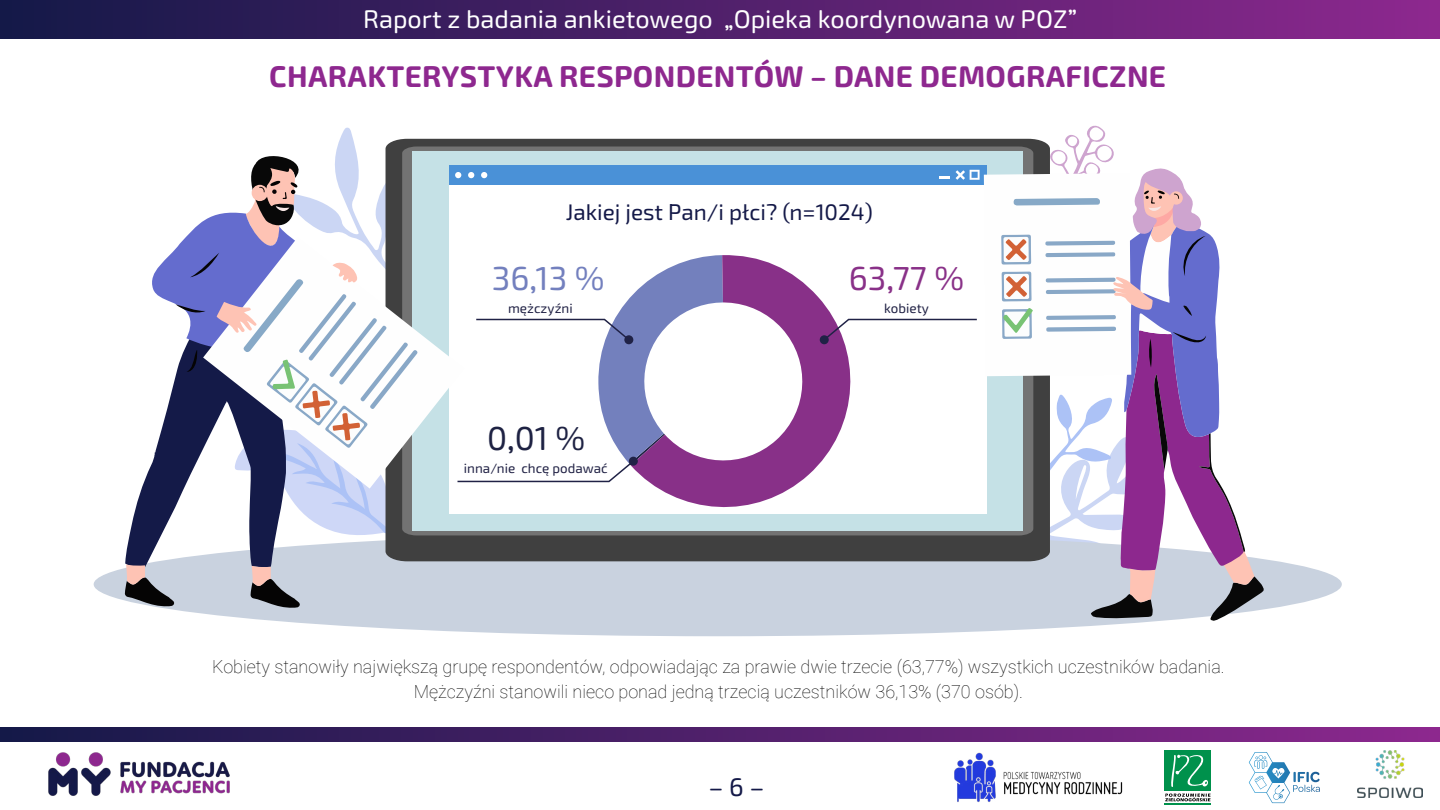
<style>
.page{position:relative;width:1440px;height:810px;background:#fff}
.page>*{position:absolute;margin:0;border:0;box-sizing:border-box;transform-origin:0 0}
.t1{font:33.3px "Exo Soft";color:#7380be}
.t2{font:33.3px "Exo Soft";color:#893188}
.t3{font:33.3px "Exo Soft";color:#1e2243}
.t4{font:700 29.92px "Exo Soft";letter-spacing:.01em;color:#8e288f}
.t5{font:25.5px "Exo Soft";color:#fff}
.t6{font:25.5px "Exo Soft";color:#141948}
.t7{font:22.5px "Exo 2";color:#141948}
.t8{font:100 18px/25.5px "Roboto";color:#000;text-align:center}
.t9{font:13.5px "Exo Soft";color:#212245}
</style>
<div class="page">
<img style="left:954px;top:752px;width:169px;height:50px">
<hr style="left:1165px;top:803px;width:46px;height:2px;background:#00914c">
<svg style="left:1165px;top:794px;width:46px;height:7px"></svg>
<div style="left:1165px;top:751px;width:46px;height:40px;background:#00914c"></div>
<svg style="left:1171px;top:754px;width:37px;height:33px"></svg>
<svg style="left:1254px;top:772px;width:66px;height:28px"></svg>
<img style="left:1358px;top:751px;width:64px;height:46px">
<svg style="left:0;top:728px;width:1440px;height:13px;background:#52206c"></svg>
<div style="left:0;top:0;width:1440px;height:39px;background:linear-gradient(to right,#141948,#8d288e)"></div>
<img style="left:26px;top:738px;width:226px;height:58px">
<div style="left:94px;top:532px;width:1248px;height:104px;background:#c9d2df;border-radius:50%"></div>
<svg style="left:439px;top:139px;width:383px;height:422px;background:#505151"></svg>
<div style="left:413px;top:152px;width:610px;height:378px;background:#c5e1e6"></div>
<div style="left:449px;top:168px;width:538px;height:346px;background:#fff"></div>
<div style="left:449px;top:165px;width:538px;height:20px;background:#4a91d7"></div>
<svg style="left:481px;top:172px;width:6px;height:6px"></svg>
<svg style="left:468px;top:172px;width:6px;height:6px"></svg>
<svg style="left:455px;top:172px;width:6px;height:6px"></svg>
<svg style="left:439px;top:349px;width:10px;height:51px"></svg>
<svg style="left:125px;top:128px;width:314px;height:480px"></svg>
<svg style="left:650px;top:289px;width:172px;height:219px;fill:#883088"></svg>
<svg style="left:822px;top:125px;width:443px;height:497px"></svg>
<div style="left:820px;top:335px;width:9px;height:9px;background:#202246;border-radius:50%"></div>
<svg style="left:457px;top:255px;width:354px;height:228px"></svg>
<div style="left:629px;top:457px;width:9px;height:9px;background:#202246;border-radius:50%"></div>
<h3 class="t5" style="left:363px;top:5px;width:716px">Raport z badania ankietowego „Opieka koordynowana w POZ”</h3>
<h2 class="t4" style="left:269px;top:59px;width:898px">CHARAKTERYSTYKA RESPONDENTÓW – DANE DEMOGRAFICZNE</h2>
<p class="t7" style="left:566px;top:197px;width:309px">Jakiej jest Pan/i płci? (n=1024)</p>
<h1 class="t1" style="left:492px;top:259px;width:114px">36,13 %</h1>
<p class="t9" style="left:508px;top:301px;width:66px">mężczyźni</p>
<h1 class="t3" style="left:487px;top:419px;width:100px">0,01 %</h1>
<p class="t9" style="left:464px;top:461px;width:145px">inna/nie chcę podawać</p>
<h1 class="t2" style="left:849px;top:259px;width:117px">63,77 %</h1>
<p class="t9" style="left:884px;top:301px;width:46px">kobiety</p>
<p class="t8" style="left:212px;top:653px;width:1014px">Kobiety stanowiły największą grupę respondentów, odpowiadając za prawie dwie trzecie (63,77%) wszystkich uczestników badania.<br>Mężczyźni stanowili nieco ponad jedną trzecią uczestników 36,13% (370 osób).</p>
<h3 class="t6" style="left:708px;top:772px;width:58px">– 6 –</h3>
</div>
